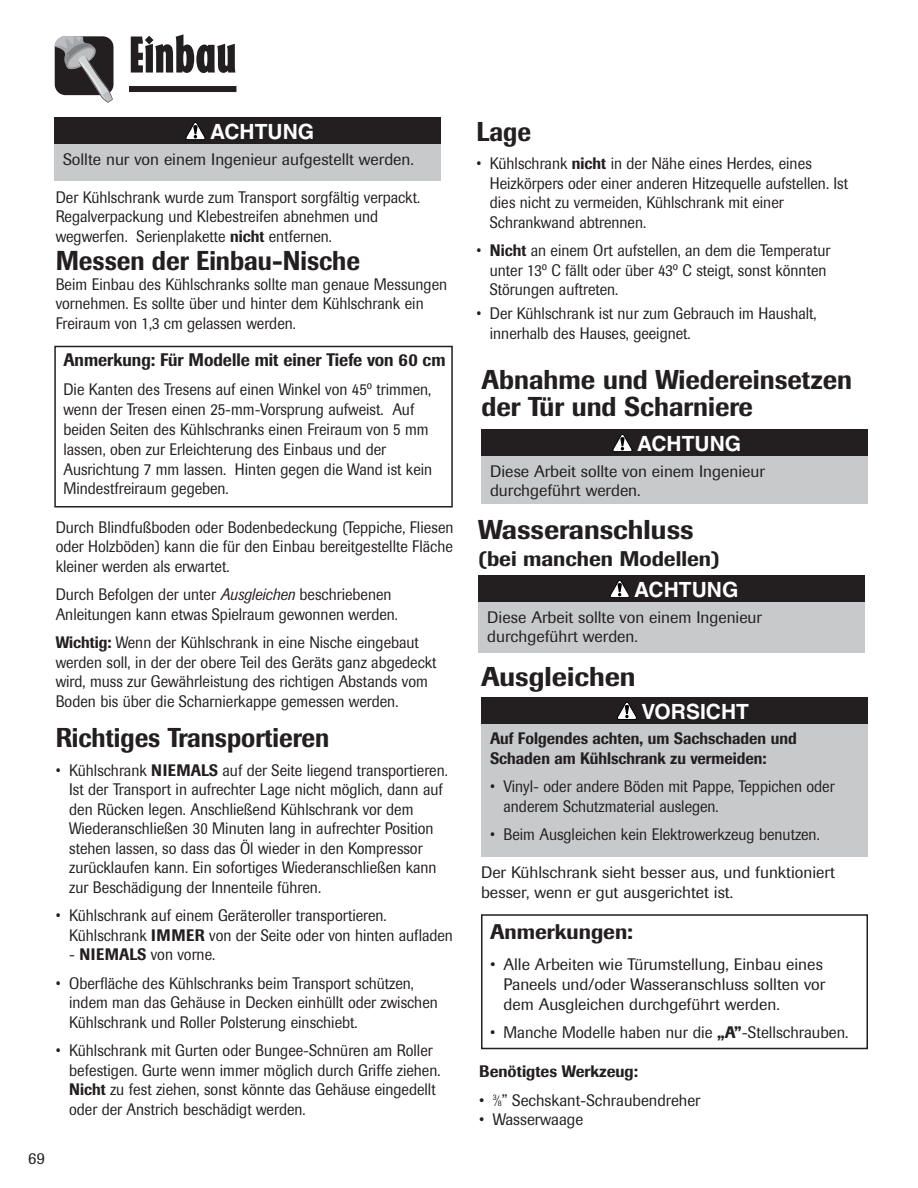
<style>
.page{position:relative;width:918px;height:1188px;background:#fff}
.page>*{position:absolute;margin:0;border:0;box-sizing:border-box;transform-origin:0 0}
.t1{font:54px "Regatta Condensed Plain";color:#231f20}
.t2{font:500 27px "Imago";color:#231f20;scale:.9 1}
.t3{font:500 27px/27px "Imago";color:#231f20;scale:.95 1}
.t4{font:500 27px "Imago";color:#231f20}
.t5{font:500 21px "Imago";color:#231f20}
.t6{font:700 21px "Helvetica";color:#fff}
.t7{font:500 18px "Imago";color:#231f20;scale:.9 1}
.t8{font:16.5px/19.5px "Imago";color:#231f20;scale:.9 1}
.t9{font:16.5px/19.8px "Imago";color:#231f20}
.t10{font:16.5px "Imago";color:#231f20;scale:.95 1}
.t11{font:500 16.5px/19.5px "Imago";color:#231f20;scale:.9 1}
.t12{font:500 16.5px "Imago";color:#231f20;scale:.95 1}
.s1{font-weight:500}
.s2{font-style:italic}
.s3{font-size:14.85px}
.s4{font-size:8.25px}
</style>
<div class="page">
<svg style="left:55px;top:36px;width:58px;height:67px;background:#6d6b6c"></svg>
<div style="left:129px;top:86px;width:107px;height:6px;background:#231f20"></div>
<div style="left:481px;top:721px;width:387px;height:136px;background:#c7c9cb"></div>
<div style="left:481px;top:697px;width:387px;height:27px;background:#231f20"></div>
<svg style="left:617px;top:702px;width:20px;height:18px"></svg>
<div style="left:481px;top:914px;width:387px;height:135px;border:2px solid #231f20"></div>
<div style="left:54px;top:141px;width:387px;height:40px;background:#c7c9cb"></div>
<div style="left:54px;top:117px;width:387px;height:27px;background:#231f20"></div>
<svg style="left:185px;top:122px;width:21px;height:18px"></svg>
<div style="left:478px;top:599px;width:387px;height:53px;background:#c7c9cb"></div>
<div style="left:478px;top:575px;width:387px;height:27px;background:#231f20"></div>
<svg style="left:610px;top:580px;width:20px;height:18px"></svg>
<div style="left:481px;top:453px;width:387px;height:51px;background:#c7c9cb"></div>
<div style="left:481px;top:429px;width:387px;height:27px;background:#231f20"></div>
<svg style="left:612px;top:434px;width:21px;height:18px"></svg>
<div style="left:54px;top:346px;width:399px;height:162px;border:2px solid #231f20"></div>
<h1 class="t1" style="left:129px;top:33px;width:109px">Einbau</h1>
<p class="t9" style="left:28px;top:1150px;width:18px">69</p>
<p class="t6" style="left:210px;top:124px;width:106px">ACHTUNG</p>
<h2 class="t2" style="left:476px;top:121px;width:62px">Lage</h2>
<p class="t8" style="left:490px;top:155px;width:400px;text-indent:-14px">• Kühlschrank <span class="s1">nicht</span> in der Nähe eines Herdes, eines Heizkörpers oder einer anderen Hitzequelle aufstellen. Ist dies nicht zu vermeiden, Kühlschrank mit einer Schrankwand abtrennen.</p>
<p class="t8" style="left:490px;top:242px;width:380px;text-indent:-14px">• <span class="s1">Nicht</span> an einem Ort aufstellen, an dem die Temperatur unter 13º C fällt oder über 43º C steigt, sonst könnten<br>Störungen auftreten.</p>
<p class="t8" style="left:490px;top:305px;width:365px;text-indent:-14px">• Der Kühlschrank ist nur zum Gebrauch im Haushalt, innerhalb des Hauses, geeignet.</p>
<p class="t9" style="left:63px;top:151px;width:352px">Sollte nur von einem Ingenieur aufgestellt werden.</p>
<p class="t8" style="left:56px;top:189px;width:406px">Der Kühlschrank wurde zum Transport sorgfältig verpackt.<br>Regalverpackung und Klebestreifen abnehmen und wegwerfen. Serienplakette <span class="s1">nicht</span> entfernen.</p>
<h2 class="t2" style="left:56px;top:251px;width:340px">Messen der Einbau-Nische</h2>
<p class="t8" style="left:56px;top:276px;width:436px">Beim Einbau des Kühlschranks sollte man genaue Messungen vornehmen. Es sollte über und hinter dem Kühlschrank ein<br>Freiraum von 1,3 cm gelassen werden.</p>
<p class="t7" style="left:63px;top:353px;width:426px">Anmerkung: Für Modelle mit einer Tiefe von 60 cm</p>
<p class="t8" style="left:63px;top:381px;width:411px">Die Kanten des Tresens auf einen Winkel von 45º trimmen, wenn der Tresen einen 25-mm-Vorsprung aufweist. Auf beiden Seiten des Kühlschranks einen Freiraum von 5 mm lassen, oben zur Erleichterung des Einbaus und der Ausrichtung 7 mm lassen. Hinten gegen die Wand ist kein Mindestfreiraum gegeben.</p>
<p class="t8" style="left:56px;top:519px;width:443px;text-align:justify">Durch Blindfußboden oder Bodenbedeckung (Teppiche, Fliesen oder Holzböden) kann die für den Einbau bereitgestellte Fläche kleiner werden als erwartet.</p>
<p class="t8" style="left:56px;top:587px;width:382px">Durch Befolgen der unter <span class="s2">Ausgleichen</span> beschriebenen<br>Anleitungen kann etwas Spielraum gewonnen werden.</p>
<p class="t8" style="left:56px;top:635px;width:425px"><span class="s1">Wichtig:</span> Wenn der Kühlschrank in eine Nische eingebaut werden soll, in der der obere Teil des Geräts ganz abgedeckt wird, muss zur Gewährleistung des richtigen Abstands vom Boden bis über die Scharnierkappe gemessen werden.</p>
<h2 class="t2" style="left:56px;top:728px;width:305px">Richtiges Transportieren</h2>
<p class="t8" style="left:69px;top:762px;width:422px;text-indent:-14px">• Kühlschrank <span class="s1">NIEMALS</span> auf der Seite liegend transportieren.<br>Ist der Transport in aufrechter Lage nicht möglich, dann auf den Rücken legen. Anschließend Kühlschrank vor dem Wiederanschließen 30 Minuten lang in aufrechter Position stehen lassen, so dass das Öl wieder in den Kompressor zurücklaufen kann. Ein sofortiges Wiederanschließen kann zur Beschädigung der Innenteile führen.</p>
<p class="t8" style="left:69px;top:908px;width:428px;text-indent:-14px">• Kühlschrank auf einem Geräteroller transportieren.<br>Kühlschrank <span class="s1">IMMER</span> von der Seite oder von hinten aufladen</p>
<p class="t8" style="left:69px;top:947px;width:164px">- <span class="s1">NIEMALS</span> von vorne.</p>
<p class="t8" style="left:69px;top:975px;width:411px;text-indent:-14px">• Oberfläche des Kühlschranks beim Transport schützen, indem man das Gehäuse in Decken einhüllt oder zwischen<br>Kühlschrank und Roller Polsterung einschiebt.</p>
<p class="t8" style="left:69px;top:1043px;width:414px;text-indent:-14px">• Kühlschrank mit Gurten oder Bungee-Schnüren am Roller befestigen. Gurte wenn immer möglich durch Griffe ziehen.<br><span class="s1">Nicht</span> zu fest ziehen, sonst könnte das Gehäuse eingedellt oder der Anstrich beschädigt werden.</p>
<h2 class="t3" style="left:482px;top:369px;width:392px">Abnahme und Wiedereinsetzen der Tür und Scharniere</h2>
<p class="t6" style="left:637px;top:436px;width:106px">ACHTUNG</p>
<p class="t9" style="left:490px;top:463px;width:276px">Diese Arbeit sollte von einem Ingenieur durchgeführt werden.</p>
<h2 class="t4" style="left:478px;top:520px;width:217px">Wasseranschluss</h2>
<p class="t5" style="left:478px;top:551px;width:243px">(bei manchen Modellen)</p>
<p class="t6" style="left:634px;top:582px;width:106px">ACHTUNG</p>
<p class="t9" style="left:487px;top:609px;width:276px">Diese Arbeit sollte von einem Ingenieur durchgeführt werden.</p>
<h2 class="t4" style="left:481px;top:666px;width:156px">Ausgleichen</h2>
<p class="t6" style="left:642px;top:704px;width:109px">VORSICHT</p>
<p class="t11" style="left:490px;top:731px;width:342px">Auf Folgendes achten, um Sachschaden und<br>Schaden am Kühlschrank zu vermeiden:</p>
<p class="t8" style="left:504px;top:779px;width:369px;text-indent:-14px">• Vinyl- oder andere Böden mit Pappe, Teppichen oder anderem Schutzmaterial auslegen.</p>
<p class="t8" style="left:490px;top:827px;width:368px">• Beim Ausgleichen kein Elektrowerkzeug benutzen.</p>
<p class="t9" style="left:481px;top:864px;width:356px">Der Kühlschrank sieht besser aus, und funktioniert besser, wenn er gut ausgerichtet ist.</p>
<p class="t5" style="left:490px;top:924px;width:145px">Anmerkungen:</p>
<p class="t9" style="left:504px;top:956px;width:323px;text-indent:-14px">• Alle Arbeiten wie Türumstellung, Einbau eines<br>Paneels und/oder Wasseranschluss sollten vor dem Ausgleichen durchgeführt werden.</p>
<p class="t10" style="left:490px;top:1027px;width:379px">• Manche Modelle haben nur die <span class="s1">„A”</span>-Stellschrauben.</p>
<p class="t12" style="left:479px;top:1066px;width:169px">Benötigtes Werkzeug:</p>
<p class="t10" style="left:479px;top:1094px;width:234px">• <sup>3</sup><span class="s3">⁄</span><span class="s4">8</span>” Sechskant-Schraubendreher</p>
<p class="t10" style="left:479px;top:1114px;width:111px">• Wasserwaage</p>
</div>
